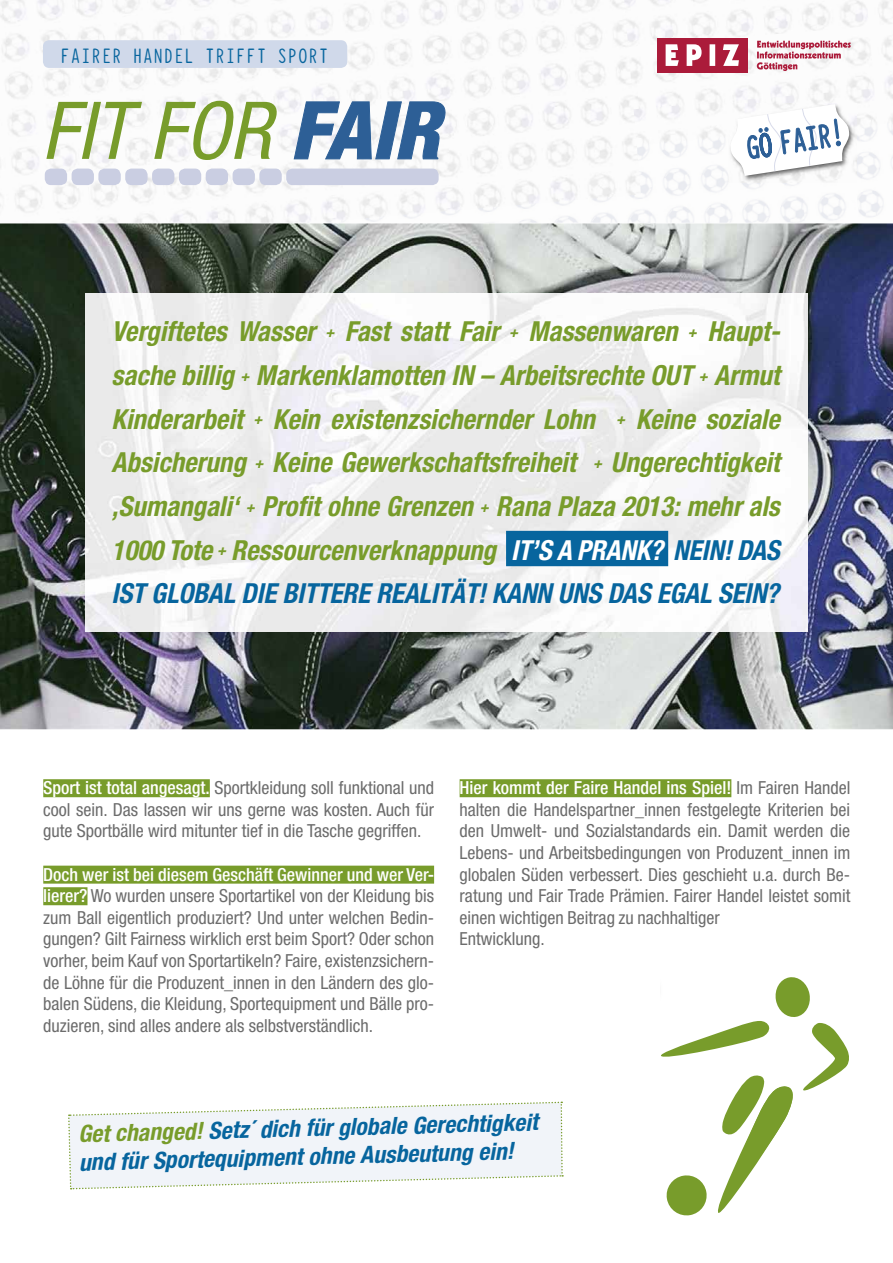
<style>
.page{position:relative;width:893px;height:1263px;background:#fff}
.page>*{position:absolute;margin:0;border:0;box-sizing:border-box;transform-origin:0 0}
.t1{font:italic 700 condensed 27.6px/43.7px "Helvetica Neue";letter-spacing:-.005em;color:#789c2b;text-align:justify}
.t2{font:italic 700 condensed 23.7px/27.6px "Helvetica Neue";color:#07659e}
.t3{font:22.95px "Typewriter Condensed";color:#07659e}
.t4{font:condensed 18px/21.6px "Helvetica Neue";color:#6c6c6c;text-align:justify}
.s1{color:#fff}
.s2{color:#07659e}
.s3{font-weight:500;color:#fff}
.s4{color:#789c2b}
</style>
<div class="page">
<img style="left:0;top:223px;width:893px;height:506px">
<img style="left:0;top:0;width:637px;height:223px">
<img style="left:624px;top:0;width:269px;height:146px">
<img style="left:637px;top:137px;width:164px;height:86px">
<img style="left:859px;top:123px;width:34px;height:94px">
<img style="left:311px;top:194px;width:333px;height:29px">
<svg style="left:293px;top:101px;width:154px;height:59px"></svg>
<svg style="left:46px;top:101px;width:232px;height:59px"></svg>
<div style="left:286px;top:169px;width:153px;height:16px;background:#cacee2;border-radius:6px"></div>
<div style="left:45px;top:169px;width:22px;height:16px;background:#cacee2;border-radius:6px"></div>
<div style="left:206px;top:169px;width:22px;height:16px;background:#cacee2;border-radius:6px"></div>
<div style="left:125px;top:169px;width:23px;height:16px;background:#cacee2;border-radius:6px"></div>
<div style="left:72px;top:169px;width:22px;height:16px;background:#cacee2;border-radius:6px"></div>
<div style="left:233px;top:169px;width:22px;height:16px;background:#cacee2;border-radius:6px"></div>
<div style="left:152px;top:169px;width:22px;height:16px;background:#cacee2;border-radius:6px"></div>
<div style="left:98px;top:169px;width:23px;height:16px;background:#cacee2;border-radius:6px"></div>
<div style="left:259px;top:169px;width:23px;height:16px;background:#cacee2;border-radius:6px"></div>
<div style="left:179px;top:169px;width:22px;height:16px;background:#cacee2;border-radius:6px"></div>
<div style="left:43px;top:779px;width:167px;height:18px;background:#789c2b"></div>
<div style="left:43px;top:866px;width:391px;height:18px;background:#789c2b"></div>
<div style="left:43px;top:887px;width:44px;height:18px;background:#789c2b"></div>
<div style="left:460px;top:779px;width:271px;height:18px;background:#789c2b"></div>
<svg style="left:661px;top:977px;width:188px;height:239px"></svg>
<div style="left:43px;top:40px;width:304px;height:28px;background:#d0d9ea;border-radius:6px"></div>
<img style="left:85px;top:293px;width:723px;height:338px">
<div style="left:506px;top:531px;width:162px;height:35px;background:#07659e"></div>
<img style="left:729px;top:103px;width:127px;height:80px">
<svg style="left:730px;top:104px;width:130px;height:79px"></svg>
<svg style="left:757px;top:41px;width:94px;height:30px"></svg>
<div style="left:657px;top:38px;width:90px;height:34px;background:#ab1b3a"></div>
<svg style="left:666px;top:44px;width:73px;height:22px"></svg>
<svg style="left:68px;top:1101px;width:495px;height:89px"></svg>
<p class="t3" style="left:60px;top:39px;width:270px">FAIRER HANDEL TRIFFT SPORT</p>
<p class="t1" style="left:112px;top:309px;width:670px">Vergiftetes Wasser <sup>+</sup> Fast statt Fair <sup>+</sup> Massenwaren <sup>+</sup> Haupt&shy;sache billig <sup>+</sup> Markenklamotten IN – Arbeitsrechte OUT <sup>+</sup> Armut Kinderarbeit <sup>+</sup> Kein existenz sichernder Lohn <sup>+</sup> Keine soziale Absicherung <sup>+</sup> Keine Gewerkschaftsfreiheit <sup>+</sup> Ungerechtigkeit ‚Sumangali‘ <sup>+</sup> Profit ohne Grenzen <sup>+</sup> Rana Plaza 2013: mehr als 1000 Tote <sup>+</sup> Ressourcenverknappung <span class="s1">IT’S A PRANK?</span> <span class="s2">NEIN! DAS IST GLOBAL DIE BITTERE REALITÄT! KANN UNS DAS EGAL SEIN?</span></p>
<p class="t4" style="left:43px;top:777px;width:392px"><span class="s3">Sport ist total angesagt.</span> Sportkleidung soll funktional und cool sein. Das lassen wir uns gerne was kosten. Auch für gute Sportbälle wird mitunter tief in die Tasche gegriffen.</p>
<p class="t4" style="left:43px;top:863px;width:392px"><span class="s3">Doch wer ist bei diesem Geschäft Gewinner und wer Ver&shy;lierer?</span> Wo wurden unsere Sport artikel von der Kleidung bis zum Ball eigentlich produziert? Und unter welchen Bedin&shy;gungen? Gilt Fairness wirklich erst beim Sport? Oder schon vorher, beim Kauf von Sportartikeln? Faire, existenzsichern&shy;de Löhne für die Produzent_innen in den Ländern des glo&shy;balen Südens, die Kleidung, Sportequipment und Bälle pro&shy;duzieren, sind alles andere als selbstverständlich.</p>
<p class="t4" style="left:460px;top:777px;width:392px;text-align:left"><span class="s3">Hier kommt der Faire Handel ins Spiel!</span> Im Fairen Handel halten die Handelspartner_innen festgelegte Kriterien bei den Umwelt- und Sozialstandards ein. Damit werden die Lebens- und Arbeitsbedingungen von Produzent_innen im globalen Süden verbessert. Dies geschieht u.a. durch Be&shy;ratung und Fair Trade Prämien. Fairer Handel leistet somit einen wichtigen Beitrag zu nachhaltiger<br>Entwicklung.</p>
<h2 class="t2" style="left:77px;top:1122px;width:462px;rotate:-2deg"><span class="s4">Get changed!</span> Setz´ dich für globale Gerechtigkeit und für Sportequipment ohne Ausbeutung ein!</h2>
</div>
